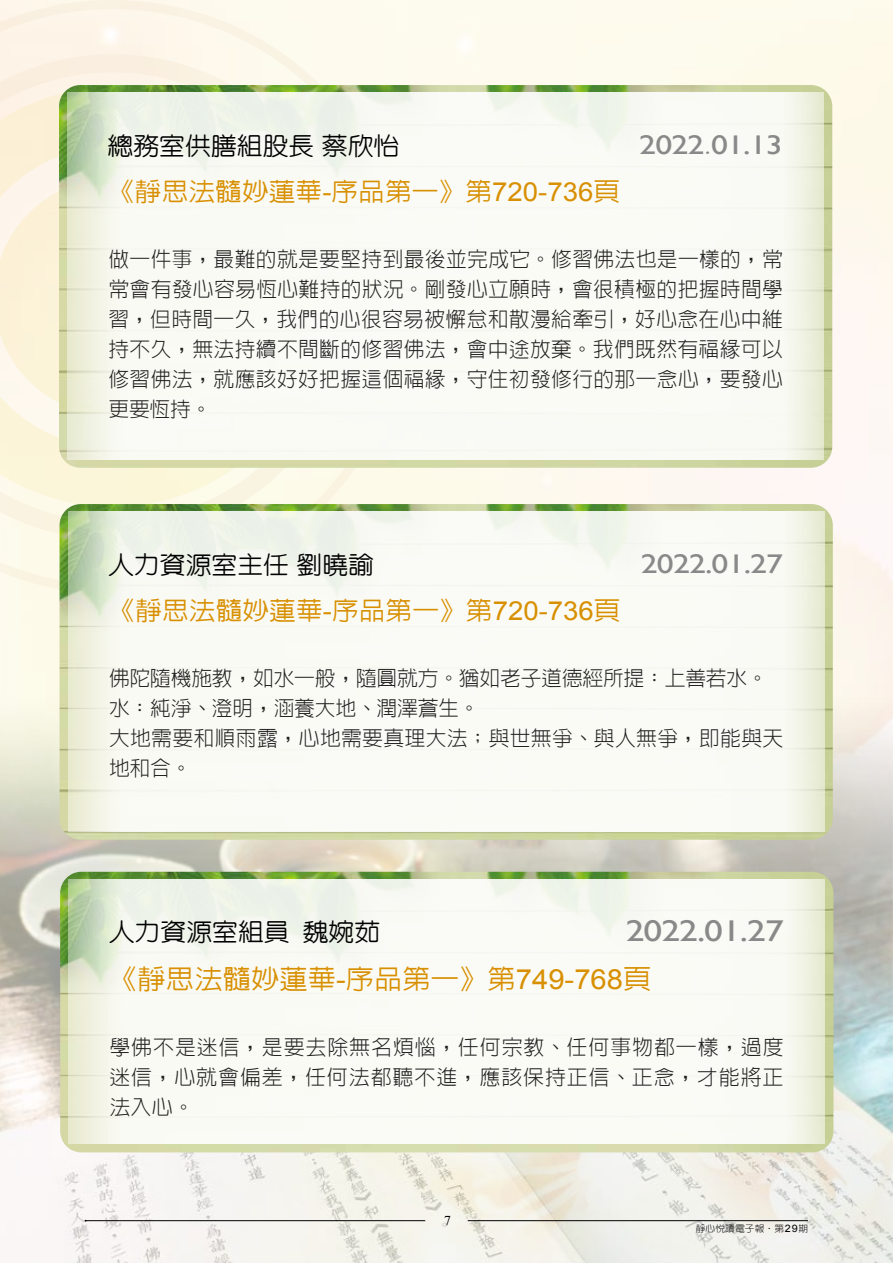
<style>
.page{position:relative;width:893px;height:1263px;background:#fff}
.page>*{position:absolute;margin:0;border:0;box-sizing:border-box;transform-origin:0 0}
.t1{font:30px "Gill Sans";letter-spacing:-.025em;color:#898989;scale:1.25 1}
.t2{font:500 27px "AR Hei B5";color:#d88f00;scale:1.05 1}
.t3{font:27px "Gill Sans";letter-spacing:-.025em;color:#898989;scale:1.25 1}
.t4{font:500 25.5px "AR Hei B5";color:#d88f00;scale:1.05 1}
.t5{font:500 24.45px "AR Yuan B5";color:#000;scale:1.06 1}
.t6{font:300 21px/30px "AR Hei B5";letter-spacing:.015em;color:#1f1e1d;text-align:justify}
.t7{font:300 21px/30px "AR Hei B5";letter-spacing:-.01em;color:#1f1e1d}
.t8{font:13.5px "Times New Roman";color:#000}
.t9{font:300 9.3px "AR Hei B5";letter-spacing:.01em;color:#000;scale:1.05 1}
.s1{font-family:"Arial";font-weight:400;font-size:26.25px}
.s2{font-family:"Adobe Ming Std";font-weight:300}
.s3{font-family:"Arial";font-weight:400;font-size:27.75px}
.s4{font-family:"AR Yuan B5";font-weight:700}
.s5{font-family:"Arial";font-weight:400;font-size:10.2px}
</style>
<div class="page">
<img style="left:0;top:692px;width:893px;height:571px">
<hr style="left:86px;top:1220px;width:339px;height:1px;background:#000">
<hr style="left:468px;top:1220px;width:340px;height:1px;background:#000">
<svg style="left:0;top:0;width:410px;height:594px;background:#fcf5e4"></svg>
<img style="left:59px;top:85px;width:773px;height:383px">
<img style="left:68px;top:93px;width:756px;height:366px">
<img style="left:60px;top:504px;width:773px;height:336px">
<img style="left:68px;top:512px;width:756px;height:319px">
<img style="left:60px;top:872px;width:773px;height:280px">
<img style="left:69px;top:879px;width:756px;height:265px">
<p class="t5" style="left:108px;top:133px;width:277px">總務室供膳組股長蔡欣怡</p>
<p class="t4" style="left:108px;top:178px;width:489px">《靜思法髓妙蓮華<span class="s1">-</span>序品第一》第<span class="s1">720-736</span>頁</p>
<p class="t3" style="left:639px;top:129px;width:116px">2022<span class="s2">.</span>01.13</p>
<p class="t6" style="left:108px;top:244px;width:676px">做一件事，最難的就是要堅持到最後並完成它。修習佛法也是一樣的，常常會有發心容易恆心難持的狀況。剛發心立願時，會很積極的把握時間學習，但時間一久，我們的心很容易被懈怠和散漫給牽引，好心念在心中維持不久，無法持續不間斷的修習佛法，會中途放棄。我們既然有福緣可以修習佛法，就應該好好把握這個福緣，守住初發修行的那一念心，要發心更要恆持。</p>
<p class="t5" style="left:108px;top:552px;width:252px">人力資源室主任劉曉諭</p>
<p class="t4" style="left:109px;top:597px;width:489px">《靜思法髓妙蓮華<span class="s1">-</span>序品第一》第<span class="s1">720-736</span>頁</p>
<p class="t3" style="left:641px;top:548px;width:115px">2022.01.27</p>
<p class="t7" style="left:109px;top:663px;width:676px">佛陀隨機施教，如水一般，隨圓就方。猶如老子道德經所提：上善若水。水：純淨、澄明，涵養大地、潤澤蒼生。<br>大地需要和順雨露，心地需要真理大法；與世無爭、與人無爭，即能與天地和合。</p>
<p class="t5" style="left:109px;top:919px;width:172px">人力資源室組員</p>
<p class="t5" style="left:303px;top:919px;width:75px">魏婉茹</p>
<h1 class="t1" style="left:626px;top:913px;width:128px">2022.01.27</h1>
<p class="t2" style="left:109px;top:964px;width:518px">《靜思法髓妙蓮華<span class="s3">-</span>序品第一》第<span class="s3">749-768</span>頁</p>
<p class="t6" style="left:109px;top:1032px;width:676px">學佛不是迷信，是要去除無名煩惱，任何宗教、任何事物都一樣，過度迷信，心就會偏差，任何法都聽不進，應該保持正信、正念，才能將正法入心。</p>
<p class="t8" style="left:444px;top:1211px;width:8px">7</p>
<p class="t9" style="left:696px;top:1223px;width:109px">靜心悅讀電子報<span class="s4">．</span>第<span class="s5">29</span>期</p>
</div>
